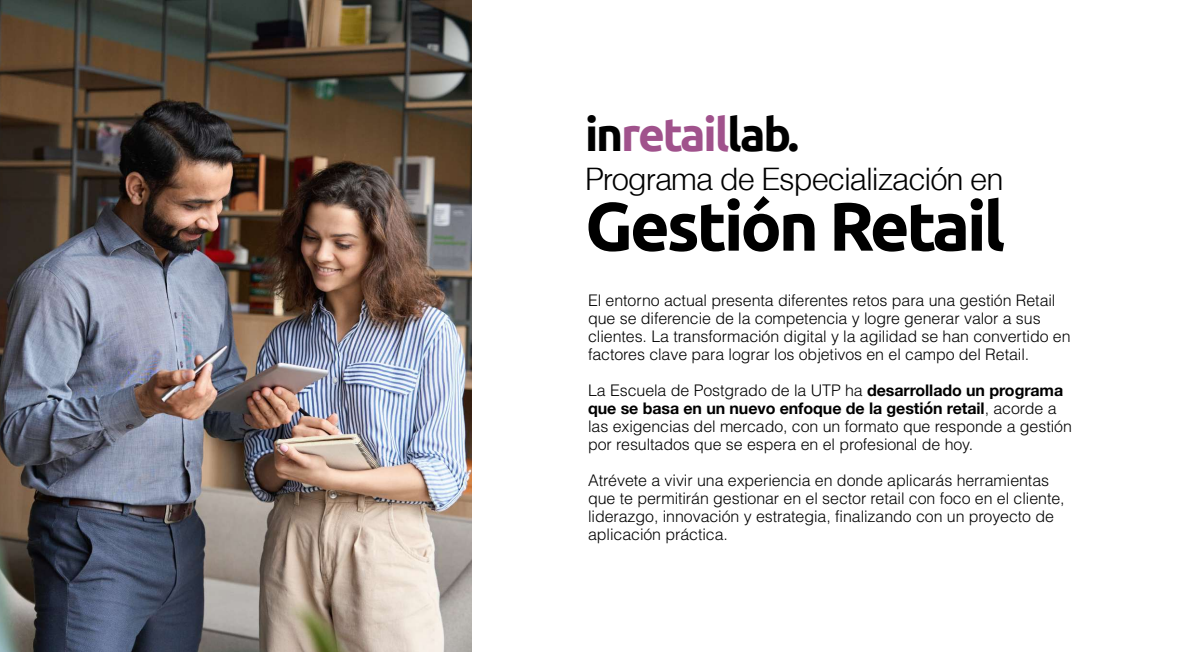
<style>
.page{position:relative;width:1191px;height:652px;background:#fff}
.page>*{position:absolute;margin:0;border:0;box-sizing:border-box;transform-origin:0 0}
.t1{font:700 68.4px "Ubuntu";letter-spacing:-.045em;color:#000}
.t2{font:700 46.1px "Ubuntu";letter-spacing:-.045em;color:#000}
.t3{font:300 31px "Helvetica";letter-spacing:-.035em;color:#000}
.t4{font:300 16px/18px "Helvetica";letter-spacing:-.005em;color:#000}
.t5{font:700 16px "Helvetica Neue";letter-spacing:-.005em;color:#000}
.s1{color:#a0528c}
.s2{font-family:"Helvetica Neue";font-weight:700}
.s3{font-family:"Helvetica";font-weight:300}
</style>
<div class="page">
<img style="left:0;top:0;width:471px;height:652px">
<h2 class="t2" style="left:585px;top:107px;width:215px">in<span class="s1">retail</span>lab.</h2>
<h3 class="t3" style="left:585px;top:159px;width:420px">Programa de Especialización en</h3>
<h1 class="t1" style="left:585px;top:185px;width:421px">Gestión Retail</h1>
<p class="t4" style="left:588px;top:291px;width:484px">El entorno actual presenta diferentes retos para una gestión Retail que se diferencie de la competencia y logre generar valor a sus clientes. La transformación digital y la agilidad se han convertido en factores clave para lograr los objetivos en el campo del Retail.</p>
<p class="t4" style="left:588px;top:381px;width:476px">La Escuela de Postgrado de la UTP ha <span class="s2">desarrollado un programa</span></p>
<p class="t5" style="left:588px;top:396px;width:470px">que se basa en un nuevo enfoque de la gestión retail<span class="s3">, acorde a</span></p>
<p class="t4" style="left:588px;top:417px;width:485px">las exigencias del mercado, con un formato que responde a gestión por resultados que se espera en el profesional de hoy.</p>
<p class="t4" style="left:588px;top:471px;width:478px">Atrévete a vivir una experiencia en donde aplicarás herramientas que te permitirán gestionar en el sector retail con foco en el cliente, liderazgo, innovación y estrategia, finalizando con un proyecto de aplicación práctica.</p>
</div>
